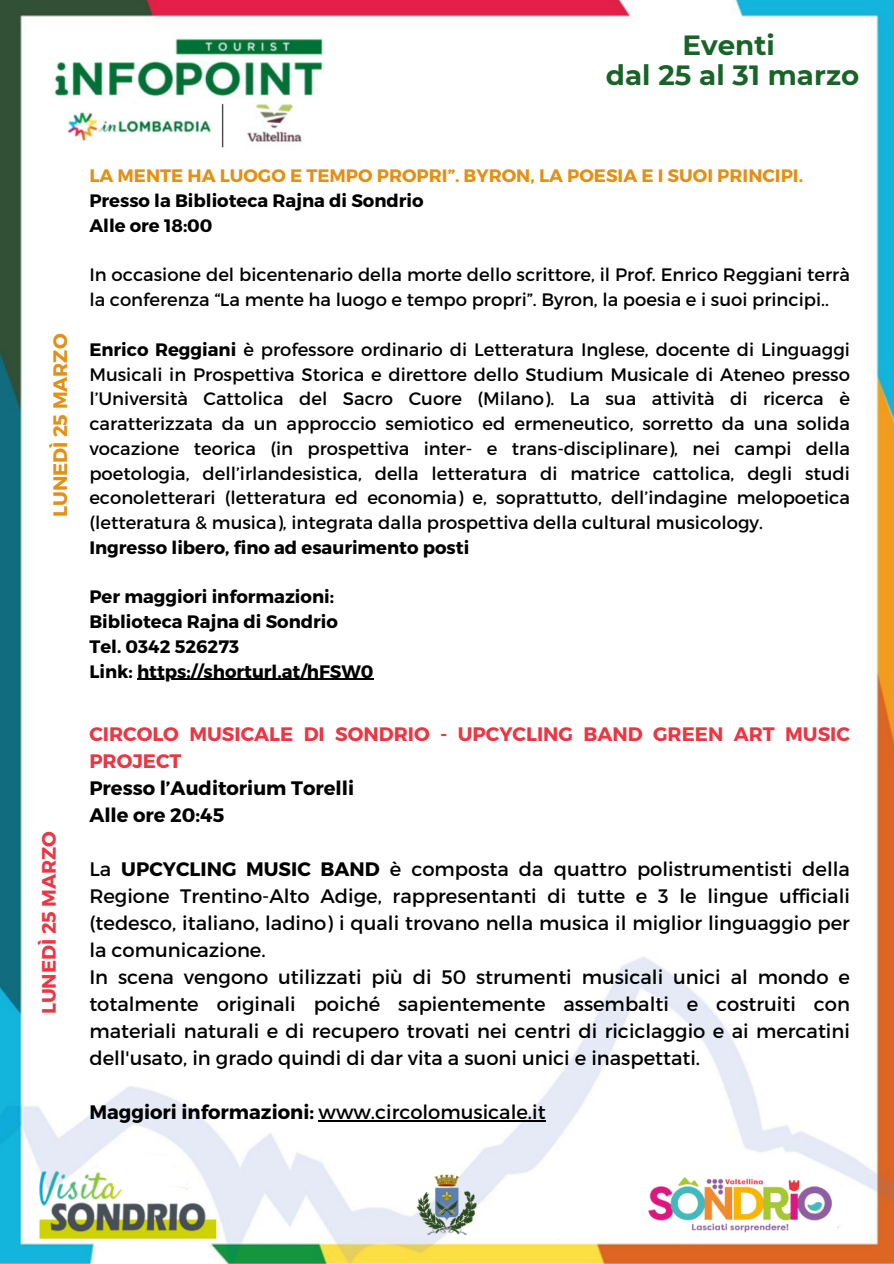
<style>
.page{position:relative;width:894px;height:1264px;background:#fff}
.page>*{position:absolute;margin:0;border:0;box-sizing:border-box;transform-origin:0 0}
.t1{font:700 27.75px/29.2px "Montserrat";color:#186428;text-align:center}
.t2{font:19.5px/27px "Montserrat";color:#000}
.t3{font:700 19.5px/27px "Montserrat";color:#e93844}
.t4{font:700 19.5px/27px "Montserrat";color:#000}
.t5{font:700 19.5px "Montserrat";color:#e29016}
.t6{font:18px/24.8px "Montserrat";color:#000}
.t7{font:700 18px/24.8px "Montserrat";color:#000}
.t8{font:700 18px "Montserrat";color:#e29016}
.s1{font-weight:700}
</style>
<div class="page">
<img style="left:0;top:0;width:893px;height:1263px">
<hr style="left:137px;top:678px;width:236px;height:2px;background:#000">
<hr style="left:318px;top:1120px;width:227px;height:1px;background:#000">
<h2 class="t1" style="left:605px;top:31px;width:255px">Eventi<br>dal 25 al 31 marzo</h2>
<h1 class="t5" style="left:48px;top:517px;width:185px;rotate:-90deg">LUNEDÌ 25 MARZO</h1>
<h2 class="t3" style="left:34px;top:1014px;width:185px;rotate:-90deg">LUNEDÌ 25 MARZO</h2>
<p class="t8" style="left:89px;top:164px;width:715px">LA MENTE HA LUOGO E TEMPO PROPRI”. BYRON, LA POESIA E I SUOI PRINCIPI.</p>
<p class="t7" style="left:89px;top:187px;width:336px">Presso la Biblioteca Rajna di Sondrio<br>Alle ore 18:00</p>
<p class="t6" style="left:89px;top:262px;width:761px">In occasione del bicentenario della morte dello scrittore, il Prof. Enrico Reggiani terrà la conferenza “La mente ha luogo e tempo propri”. Byron, la poesia e i suoi principi..</p>
<p class="t6" style="left:89px;top:336px;width:761px;text-align:justify"><span class="s1">Enrico Reggiani</span> è professore ordinario di Letteratura Inglese, docente di Linguaggi Musicali in Prospettiva Storica e direttore dello Studium Musicale di Ateneo presso l’Università Cattolica del Sacro Cuore (Milano). La sua attività di ricerca è caratterizzata da un approccio semiotico ed ermeneutico, sorretto da una solida vocazione teorica (in prospettiva inter- e trans-disciplinare), nei campi della poetologia, dell’irlandesistica, della letteratura di matrice cattolica, degli studi econoletterari (letteratura ed economia) e, soprattutto, dell’indagine melopoetica (letteratura &amp; musica), integrata dalla prospettiva della cultural musicology.</p>
<p class="t7" style="left:89px;top:534px;width:381px">Ingresso libero, fino ad esaurimento posti</p>
<p class="t7" style="left:89px;top:583px;width:286px">Per maggiori informazioni:<br>Biblioteca Rajna di Sondrio<br>Tel. 0342 526273<br>Link: https://shorturl.at/hFSW0</p>
<p class="t3" style="left:89px;top:719px;width:761px">CIRCOLO MUSICALE DI SONDRIO - UPCYCLING BAND GREEN ART MUSIC<br>PROJECT</p>
<p class="t4" style="left:89px;top:773px;width:266px">Presso l’Auditorium Torelli<br>Alle ore 20:45</p>
<p class="t2" style="left:89px;top:854px;width:761px">La <span class="s1">UPCYCLING MUSIC BAND</span> è composta da quattro polistrumentisti della Regione Trentino-Alto Adige, rappresentanti di tutte e 3 le lingue ufficiali (tedesco, italiano, ladino) i quali trovano nella musica il miglior linguaggio per la comunicazione.<br>In scena vengono utilizzati più di 50 strumenti musicali unici al mondo e totalmente originali poiché sapientemente assembalti e costruiti con materiali naturali e di recupero trovati nei centri di riciclaggio e ai mercatini dell'usato, in grado quindi di dar vita a suoni unici e inaspettati.</p>
<p class="t2" style="left:89px;top:1097px;width:457px"><span class="s1">Maggiori informazioni:</span> www.circolomusicale.it</p>
</div>
